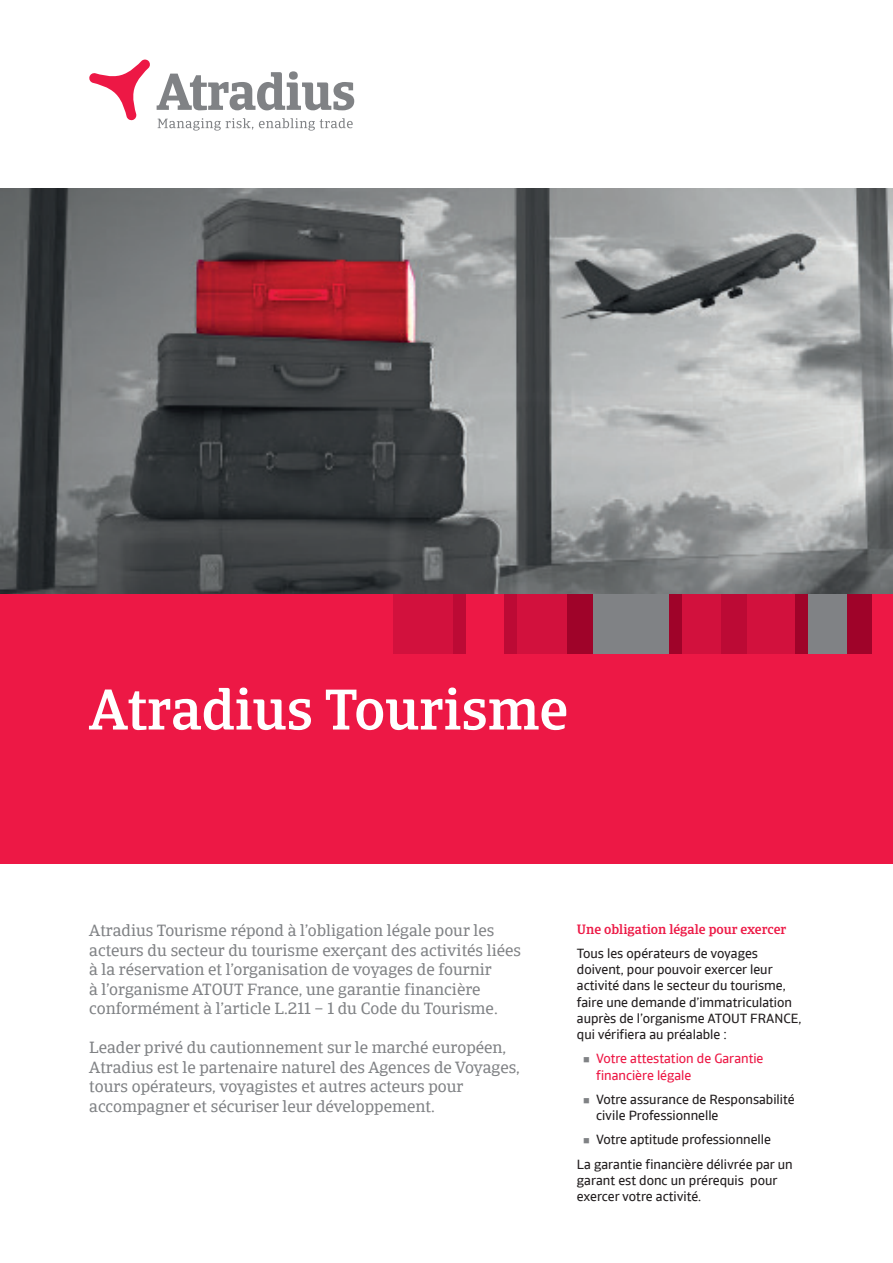
<style>
.page{position:relative;width:893px;height:1263px;background:#fff}
.page>*{position:absolute;margin:0;border:0;box-sizing:border-box;transform-origin:0 0}
.t1{font:500 57px "Catalana";color:#fff}
.t2{font:16.5px/19.5px "Catalana";color:#808285}
.t3{font:13.5px/16.2px "Catalana Sans";color:#231f20}
.t4{font:13.5px/16.2px "Catalana Sans";color:#ed1845}
.t5{font:500 13.5px "Catalana";color:#ed1845}
.s1{color:#808285}
</style>
<div class="page">
<img style="left:0;top:189px;width:893px;height:406px">
<svg style="left:157px;top:71px;width:197px;height:39px"></svg>
<svg style="left:89px;top:60px;width:61px;height:61px"></svg>
<svg style="left:158px;top:118px;width:95px;height:13px"></svg>
<svg style="left:259px;top:118px;width:94px;height:13px"></svg>
<div style="left:0;top:653px;width:893px;height:210px;background:#ed1845"></div>
<div style="left:0;top:595px;width:893px;height:59px;background:#ed1845"></div>
<div style="left:453px;top:595px;width:13px;height:59px;background:#bc0a35"></div>
<div style="left:393px;top:595px;width:60px;height:59px;background:#d2113d"></div>
<div style="left:517px;top:595px;width:51px;height:59px;background:#d2113d"></div>
<div style="left:746px;top:595px;width:49px;height:59px;background:#d2113d"></div>
<div style="left:568px;top:595px;width:25px;height:59px;background:#9f0329"></div>
<div style="left:721px;top:595px;width:25px;height:59px;background:#bc0a35"></div>
<div style="left:846px;top:595px;width:26px;height:59px;background:#9f0329"></div>
<div style="left:504px;top:595px;width:13px;height:59px;background:#bc0a35"></div>
<div style="left:593px;top:595px;width:77px;height:59px;background:#808285"></div>
<div style="left:669px;top:595px;width:13px;height:59px;background:#9f0329"></div>
<div style="left:682px;top:595px;width:39px;height:59px;background:#d2113d"></div>
<div style="left:808px;top:595px;width:38px;height:59px;background:#808285"></div>
<div style="left:795px;top:595px;width:13px;height:59px;background:#9f0329"></div>
<h1 class="t1" style="left:89px;top:675px;width:480px">Atradius Tourisme</h1>
<p class="t2" style="left:89px;top:921px;width:433px">Atradius Tourisme répond à l’obligation légale pour les acteurs du secteur du tourisme exerçant des activités liées à la réservation et l’organisation de voyages de fournir<br>à l’organisme ATOUT France, une garantie financière conformément à l’article L.211 – 1 du Code du Tourisme.</p>
<p class="t2" style="left:89px;top:1038px;width:432px">Leader privé du cautionnement sur le marché européen, Atradius est le partenaire naturel des Agences de Voyages, tours opérateurs, voyagistes et autres acteurs pour accompagner et sécuriser leur développement.</p>
<p class="t5" style="left:577px;top:921px;width:211px">Une obligation légale pour exercer</p>
<p class="t3" style="left:577px;top:945px;width:226px">Tous les opérateurs de voyages doivent, pour pouvoir exercer leur activité dans le secteur du tourisme, faire une demande d’immatriculation auprès de l’organisme ATOUT FRANCE, qui vérifiera au préalable :</p>
<p class="t4" style="left:596px;top:1051px;width:169px;text-indent:-13px"><span class="s1">■</span> Votre attestation de Garantie financière légale</p>
<p class="t3" style="left:596px;top:1091px;width:200px;text-indent:-13px"><span class="s1">■</span> Votre assurance de Responsabilité civile Professionnelle</p>
<p class="t3" style="left:577px;top:1128px;width:217px;line-height:24.3px;text-indent:6px"><span class="s1">■</span> Votre aptitude professionnelle<br>La garantie financière délivrée par un</p>
<p class="t3" style="left:577px;top:1172px;width:202px">garant est donc un prérequis pour exercer votre activité.</p>
</div>
